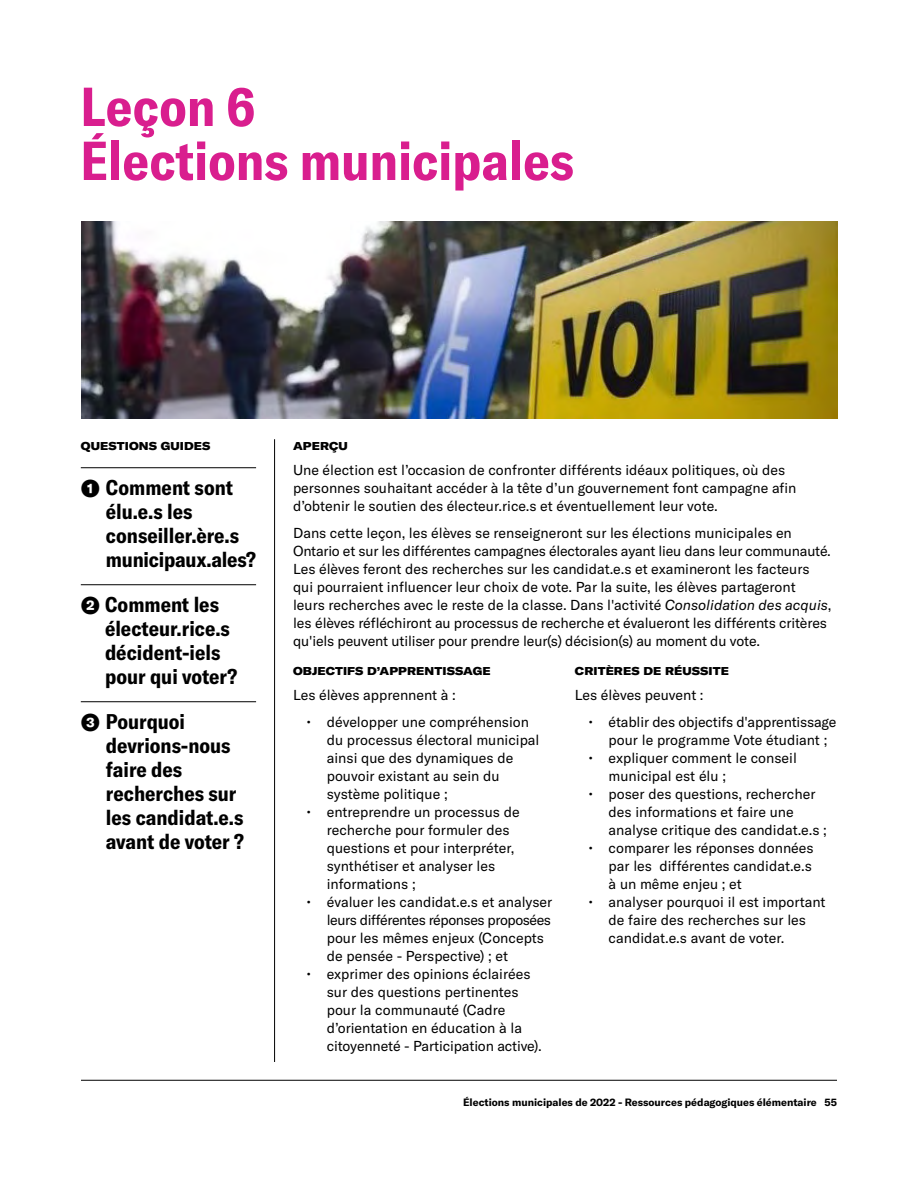
<style>
.page{position:relative;width:918px;height:1188px;background:#fff}
.page>*{position:absolute;margin:0;border:0;box-sizing:border-box;transform-origin:0 0}
.Opener_-_Title{font:700 condensed 54px "GT America";color:#d91e8e}
.Opener_-_Guiding_Que{font:700 condensed 21px/24px "GT America";color:#000}
.Text_-_Paragraph{font:14.25px/18px "GT America";color:#000}
.Text_-_Subhed_Expand{font:900 expanded 11.25px "GT America";letter-spacing:.01em;color:#000}
.t1{font:700 10.5px "GT America";color:#000}
.s1{font-stretch:normal;font-size:24px}
.s2{font-style:italic}
</style>
<div class="page">
<hr style="left:81px;top:1080px;width:756px;height:1px;background:#000">
<img style="left:82px;top:221px;width:755px;height:198px">
<hr style="left:274px;top:439px;width:1px;height:623px;background:#000">
<hr style="left:81px;top:467px;width:175px;height:1px;background:#000">
<hr style="left:81px;top:584px;width:175px;height:1px;background:#000">
<hr style="left:81px;top:701px;width:175px;height:1px;background:#000">
<p class="Opener_-_Title" style="left:80px;top:74px;width:176px">Leçon 6</p>
<p class="Opener_-_Title" style="left:80px;top:128px;width:495px">Élections municipales</p>
<p class="Text_-_Subhed_Expand" style="left:81px;top:439px;width:131px">QUESTIONS GUIDES</p>
<p class="Opener_-_Guiding_Que" style="left:106px;top:475px;width:152px;text-indent:-25px"><span class="s1">❶</span> Comment sont élu.e.s les conseiller.ère.s municipaux.ales?</p>
<p class="Opener_-_Guiding_Que" style="left:105px;top:592px;width:134px;text-indent:-24px"><span class="s1">❷</span> Comment les électeur.rice.s décident-iels pour qui voter?</p>
<p class="Opener_-_Guiding_Que" style="left:106px;top:709px;width:140px;text-indent:-25px"><span class="s1">❸</span> Pourquoi devrions-nous faire des recherches sur les candidat.e.s avant de voter ?</p>
<p class="Text_-_Subhed_Expand" style="left:293px;top:439px;width:56px">APERÇU</p>
<p class="Text_-_Paragraph" style="left:293px;top:461px;width:505px">Une élection est l’occasion de confronter différents idéaux politiques, où des personnes souhaitant accéder à la tête d’un gouvernement font campagne afin d’obtenir le soutien des électeur.rice.s et éventuellement leur vote.</p>
<p class="Text_-_Paragraph" style="left:293px;top:524px;width:540px">Dans cette leçon, les élèves se renseigneront sur les élections municipales en Ontario et sur les différentes campagnes électorales ayant lieu dans leur communauté.<br>Les élèves feront des recherches sur les candidat.e.s et examineront les facteurs qui pourraient influencer leur choix de vote. Par la suite, les élèves partageront<br>leurs recherches avec le reste de la classe. Dans l'activité <span class="s2">Consolidation des acquis</span>, les élèves réfléchiront au processus de recherche et évalueront les différents critères qu'iels peuvent utiliser pour prendre leur(s) décision(s) au moment du vote.</p>
<p class="Text_-_Subhed_Expand" style="left:293px;top:664px;width:199px">OBJECTIFS D’APPRENTISSAGE</p>
<p class="Text_-_Paragraph" style="left:293px;top:686px;width:164px">Les élèves apprennent à :</p>
<p class="Text_-_Paragraph" style="left:327px;top:713px;width:214px;text-indent:-20px">• développer une compréhension du processus électoral municipal ainsi que des dynamiques de pouvoir existant au sein du système politique ;</p>
<p class="Text_-_Paragraph" style="left:327px;top:803px;width:194px;text-indent:-20px">• entreprendre un processus de recherche pour formuler des questions et pour interpréter, synthétiser et analyser les informations ;</p>
<p class="Text_-_Paragraph" style="left:327px;top:893px;width:227px;text-indent:-20px">• évaluer les candidat.e.s et analyser leurs différentes réponses proposées pour les mêmes enjeux (Concepts de pensée - Perspective) ; et</p>
<p class="Text_-_Paragraph" style="left:327px;top:965px;width:217px;text-indent:-20px">• exprimer des opinions éclairées sur des questions pertinentes pour la communauté (Cadre d’orientation en éducation à la citoyenneté - Participation active).</p>
<p class="Text_-_Subhed_Expand" style="left:575px;top:664px;width:156px">CRITÈRES DE RÉUSSITE</p>
<p class="Text_-_Paragraph" style="left:575px;top:686px;width:130px">Les élèves peuvent :</p>
<p class="Text_-_Paragraph" style="left:609px;top:713px;width:229px;text-indent:-20px">• établir des objectifs d'apprentissage pour le programme Vote étudiant ;</p>
<p class="Text_-_Paragraph" style="left:609px;top:749px;width:190px;text-indent:-20px">• expliquer comment le conseil municipal est élu ;</p>
<p class="Text_-_Paragraph" style="left:609px;top:785px;width:220px;text-indent:-20px">• poser des questions, rechercher des informations et faire une analyse critique des candidat.e.s ;</p>
<p class="Text_-_Paragraph" style="left:609px;top:839px;width:207px;text-indent:-20px">• comparer les réponses données par les différentes candidat.e.s à un même enjeu ; et</p>
<p class="Text_-_Paragraph" style="left:609px;top:893px;width:219px;text-indent:-20px">• analyser pourquoi il est important de faire des recherches sur les candidat.e.s avant de voter.</p>
<p class="t1" style="left:463px;top:1096px;width:375px">Élections municipales de 2022 - Ressources pédagogiques élémentaire 55</p>
</div>
